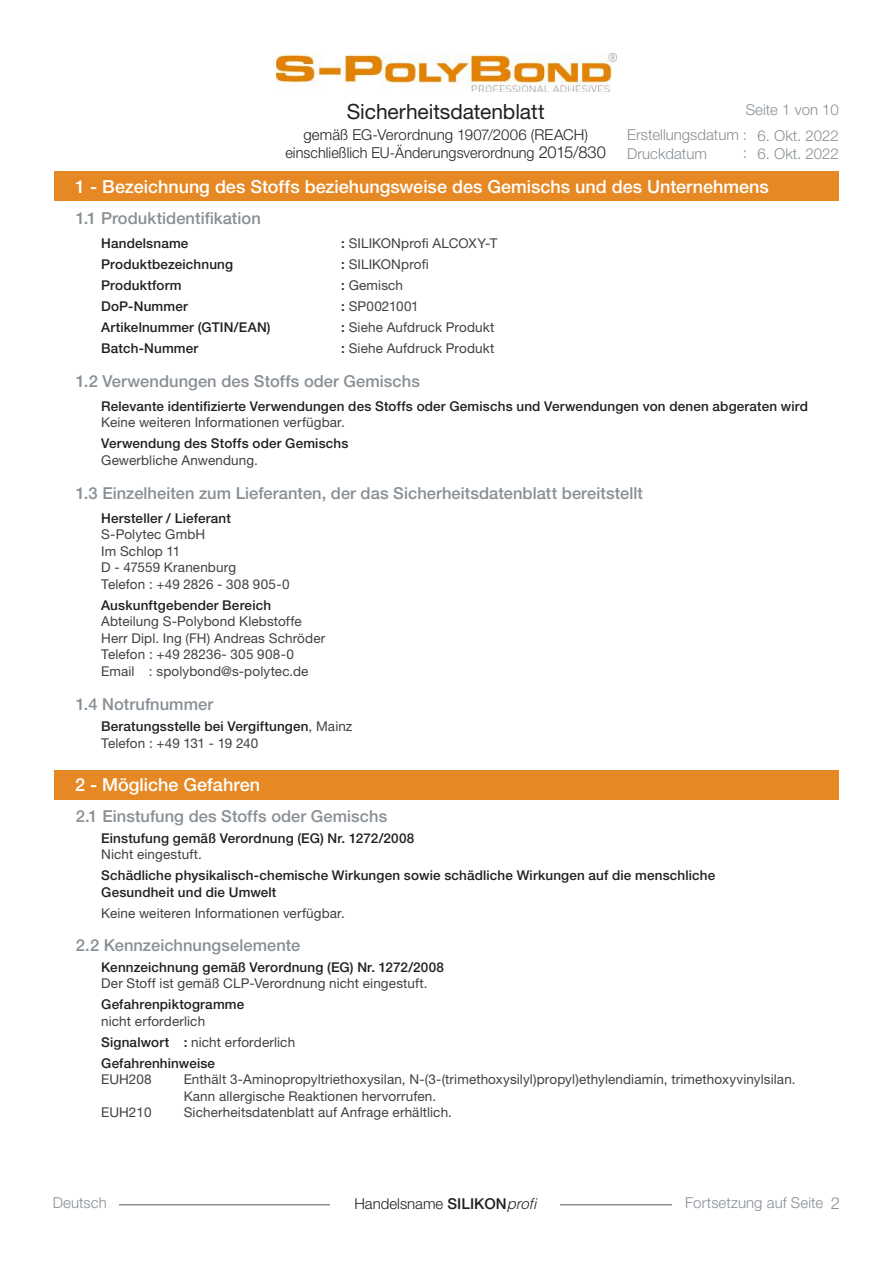
<style>
.page{position:relative;width:893px;height:1263px;background:#fff}
.page>*{position:absolute;margin:0;border:0;box-sizing:border-box;transform-origin:0 0}
.t1{font:21px "Helvetica Neue LT Std";letter-spacing:-.005em;color:#241f1f}
.t2{font:500 18px "Helvetica Neue LT Std";color:#fff}
.t3{font:500 16.5px "Helvetica Neue LT Std";letter-spacing:.005em;color:#888f95}
.t4{font:300 16.5px "Helvetica Neue LT Std";color:#888f95}
.t5{font:300 15px/18px "Helvetica Neue LT Std";letter-spacing:.005em;color:#241f1f;text-align:center}
.t6{font:300 15px/25.3px "Helvetica Neue LT Std";color:#888f95}
.t7{font:13.5px/16.5px "Helvetica Neue LT Std";letter-spacing:.01em;color:#444041}
.t8{font:500 13.5px/16.5px "Helvetica Neue LT Std";letter-spacing:.01em;color:#241f1f}
.s1{font-size:16.5px}
.s2{font-weight:500;color:#241f1f}
.s3{font-weight:400;color:#444041}
.s4{font-weight:500}
.s5{font-family:"Helvetica LT Std";font-style:italic}
</style>
<div class="page">
<img style="left:276px;top:53px;width:341px;height:39px">
<hr style="left:119px;top:1204px;width:553px;height:1px;background:#888f95">
<div style="left:331px;top:1198px;width:229px;height:30px;background:#fff"></div>
<div style="left:54px;top:171px;width:785px;height:30px;background:#e68925"></div>
<div style="left:54px;top:770px;width:785px;height:29px;background:#e68925"></div>
<h1 class="t1" style="left:347px;top:99px;width:199px">Sicherheitsdatenblatt</h1>
<p class="t5" style="left:285px;top:126px;width:322px">gemäß EG-Verordnung 1907/2006 (REACH) einschließlich EU-Änderungsverordnung <span class="s1">2015/830</span></p>
<p class="t6" style="left:627px;top:97px;width:213px;text-indent:119px">Seite 1 von 10<br>Erstellungsdatum :</p>
<p class="t6" style="left:627px;top:140px;width:81px">Druckdatum</p>
<p class="t6" style="left:743px;top:140px;width:6px">:</p>
<p class="t6" style="left:757px;top:122px;width:83px">6. Okt. 2022</p>
<p class="t6" style="left:757px;top:140px;width:83px">6. Okt. 2022</p>
<h2 class="t2" style="left:75px;top:176px;width:695px">1 - Bezeichnung des Stoffs beziehungsweise des Gemischs und des Unternehmens</h2>
<p class="t3" style="left:76px;top:208px;width:187px">1.1 Produktidentifikation</p>
<p class="t8" style="left:101px;top:235px;width:89px">Handelsname</p>
<p class="t7" style="left:341px;top:235px;width:158px"><span class="s2">:</span> SILIKONprofi ALCOXY-T</p>
<p class="t8" style="left:101px;top:256px;width:133px">Produktbezeichnung</p>
<p class="t7" style="left:341px;top:256px;width:89px"><span class="s2">:</span> SILIKONprofi</p>
<p class="t8" style="left:101px;top:277px;width:82px">Produktform</p>
<p class="t7" style="left:341px;top:277px;width:63px"><span class="s2">:</span> Gemisch</p>
<p class="t8" style="left:101px;top:298px;width:88px">DoP-Nummer</p>
<p class="t7" style="left:341px;top:298px;width:79px"><span class="s2">:</span> SP0021001</p>
<p class="t8" style="left:101px;top:319px;width:171px">Artikelnummer (GTIN/EAN)</p>
<p class="t7" style="left:341px;top:319px;width:155px"><span class="s2">:</span> Siehe Aufdruck Produkt</p>
<p class="t8" style="left:101px;top:340px;width:99px">Batch-Nummer</p>
<p class="t7" style="left:341px;top:340px;width:155px"><span class="s2">:</span> Siehe Aufdruck Produkt</p>
<p class="t3" style="left:76px;top:371px;width:346px">1.2 Verwendungen des Stoffs oder Gemischs</p>
<p class="t8" style="left:101px;top:398px;width:708px">Relevante identifizierte Verwendungen des Stoffs oder Gemischs und Verwendungen von denen abgeraten wird</p>
<p class="t7" style="left:101px;top:414px;width:245px">Keine weiteren Informationen verfügbar.</p>
<p class="t8" style="left:101px;top:435px;width:249px">Verwendung des Stoffs oder Gemischs</p>
<p class="t7" style="left:101px;top:452px;width:158px">Gewerbliche Anwendung.</p>
<p class="t3" style="left:76px;top:483px;width:569px">1.3 Einzelheiten zum Lieferanten, der das Sicherheitsdatenblatt bereitstellt</p>
<p class="t8" style="left:101px;top:509px;width:131px">Hersteller / Lieferant</p>
<p class="t7" style="left:101px;top:526px;width:190px">S-Polytec GmbH<br>Im Schlop 11<br>D - 47559 Kranenburg<br>Telefon : +49 2826 - 308 905-0</p>
<p class="t8" style="left:101px;top:596px;width:171px">Auskunftgebender Bereich</p>
<p class="t7" style="left:101px;top:613px;width:226px">Abteilung S-Polybond Klebstoffe Herr Dipl. Ing (FH) Andreas Schröder Telefon : +49 28236- 305 908-0<br>Email : spolybond@s-polytec.de</p>
<p class="t3" style="left:76px;top:695px;width:139px">1.4 Notrufnummer</p>
<p class="t8" style="left:101px;top:718px;width:253px">Beratungsstelle bei Vergiftungen<span class="s3">, Mainz<br>Telefon : +49 131 - 19 240</span></p>
<h2 class="t2" style="left:75px;top:774px;width:186px">2 - Mögliche Gefahren</h2>
<p class="t3" style="left:76px;top:806px;width:313px">2.1 Einstufung des Stoffs oder Gemischs</p>
<p class="t8" style="left:101px;top:830px;width:315px">Einstufung gemäß Verordnung (EG) Nr. 1272/2008</p>
<p class="t7" style="left:101px;top:846px;width:102px">Nicht eingestuft.</p>
<p class="t8" style="left:101px;top:867px;width:615px">Schädliche physikalisch-chemische Wirkungen sowie schädliche Wirkungen auf die menschliche<br>Gesundheit und die Umwelt</p>
<p class="t7" style="left:101px;top:905px;width:245px">Keine weiteren Informationen verfügbar.</p>
<p class="t3" style="left:76px;top:935px;width:226px">2.2 Kennzeichnungselemente</p>
<p class="t8" style="left:101px;top:958px;width:344px">Kennzeichnung gemäß Verordnung (EG) Nr. 1272/2008</p>
<p class="t7" style="left:101px;top:975px;width:328px">Der Stoff ist gemäß CLP-Verordnung nicht eingestuft.</p>
<p class="t8" style="left:101px;top:996px;width:145px">Gefahrenpiktogramme</p>
<p class="t7" style="left:101px;top:1010px;width:195px;line-height:21px">nicht erforderlich<br><span class="s2">Signalwort :</span> nicht erforderlich<br><span class="s2">Gefahrenhinweise</span></p>
<p class="t7" style="left:101px;top:1071px;width:52px">EUH208</p>
<p class="t7" style="left:184px;top:1071px;width:613px">Enthält 3-Aminopropyltriethoxysilan, N-(3-(trimethoxysilyl)propyl)ethylendiamin, trimethoxyvinylsilan.<br>Kann allergische Reaktionen hervorrufen.</p>
<p class="t7" style="left:101px;top:1104px;width:52px">EUH210</p>
<p class="t7" style="left:184px;top:1104px;width:270px">Sicherheitsdatenblatt auf Anfrage erhältlich.</p>
<p class="t6" style="left:53px;top:1190px;width:56px">Deutsch</p>
<p class="t5" style="left:354px;top:1194px;width:183px">Handelsname <span class="s4">SILIKON</span><span class="s5">profi</span></p>
<p class="t6" style="left:685px;top:1190px;width:139px">Fortsetzung auf Seite</p>
<p class="t4" style="left:831px;top:1193px;width:11px">2</p>
</div>
